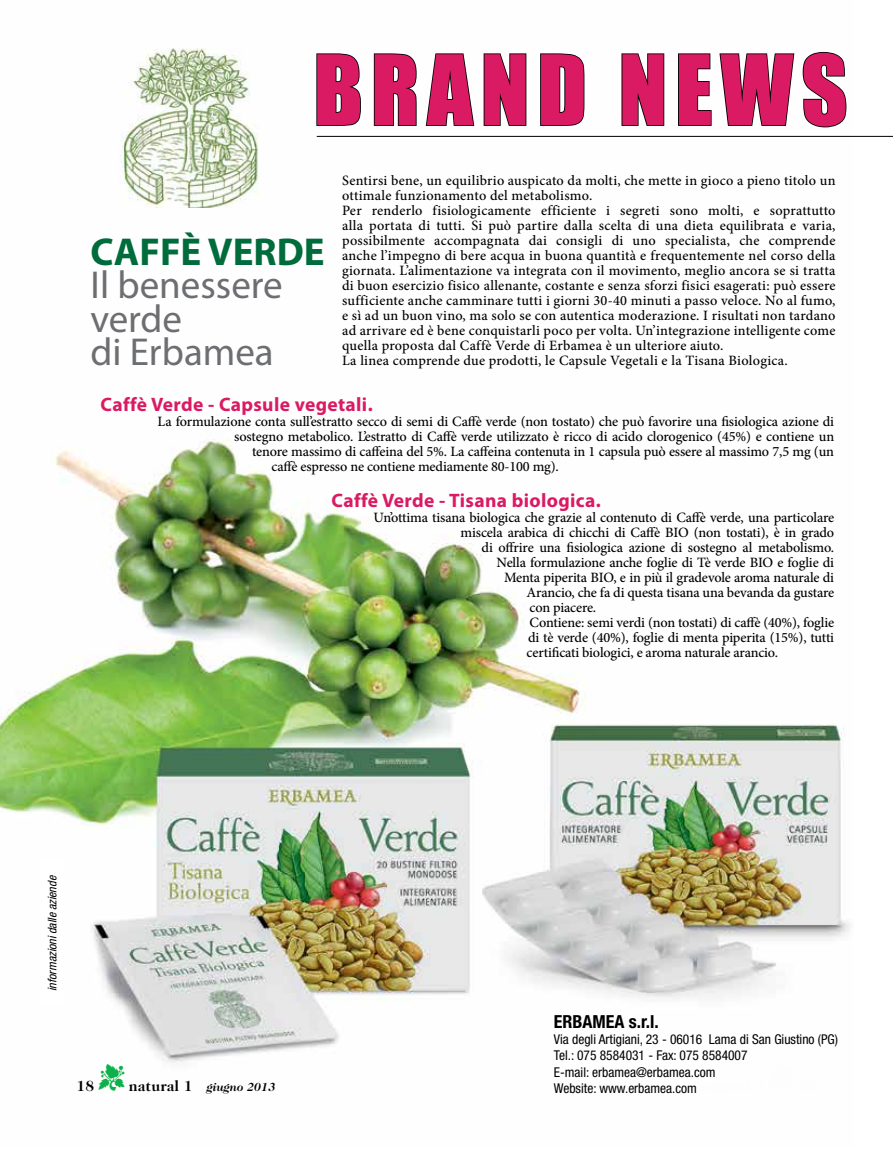
<style>
.page{position:relative;width:893px;height:1149px;background:#fff}
.page>*{position:absolute;margin:0;border:0;box-sizing:border-box;transform-origin:0 0}
.t1{font:89.55px "Impact";letter-spacing:.09em;color:#da1a63}
.t2{font:39px/33px "Myriad Pro";color:#6d6e71}
.t3{font:700 39px "Myriad Pro";color:#006b3b}
.t4{font:700 19.5px "Myriad Pro";letter-spacing:.02em;color:#da1a63}
.t5{font:700 condensed 18px "Helvetica Neue";color:#000}
.t6{font:700 15px "Caslon 224 IT Cby BT";color:#000}
.t7{font:500 14.25px/15px "Minion Pro";letter-spacing:.005em;color:#000}
.t8{font:condensed 13.5px/16.2px "Helvetica Neue";color:#000}
.t9{font:italic 700 12px "Caslon 224 IT Cby BT";color:#000}
.t10{font:italic condensed 12px "Helvetica Neue";color:#000}
.s1{color:#0db14b}
.s2{font-style:normal;font-size:15px}
</style>
<div class="page">
<img style="left:0;top:48px;width:854px;height:1015px">
<svg style="left:315px;top:53px;width:47px;height:74px"></svg>
<svg style="left:373px;top:53px;width:44px;height:74px"></svg>
<svg style="left:425px;top:52px;width:50px;height:75px"></svg>
<svg style="left:483px;top:53px;width:44px;height:74px"></svg>
<svg style="left:539px;top:53px;width:46px;height:74px"></svg>
<svg style="left:621px;top:53px;width:44px;height:74px"></svg>
<svg style="left:677px;top:53px;width:35px;height:74px"></svg>
<svg style="left:718px;top:52px;width:77px;height:77px"></svg>
<svg style="left:802px;top:51px;width:45px;height:77px"></svg>
<div style="left:41px;top:859px;width:22px;height:144px;background:#fff"></div>
<hr style="left:317px;top:136px;width:576px;height:1px;background:#000">
<img style="left:90px;top:49px;width:195px;height:158px">
<h1 class="t1" style="left:314px;top:20px;width:536px">BRAND NEWS</h1>
<h2 class="t3" style="left:90px;top:230px;width:236px">CAFFÈ VERDE</h2>
<h2 class="t2" style="left:90px;top:269px;width:194px">Il benessere verde<br>di Erbamea</h2>
<p class="t7" style="left:342px;top:173px;width:495px">Sentirsi bene, un equilibrio auspicato da molti, che mette in gioco a pieno titolo un ottimale funzionamento del metabolismo.<br>Per renderlo fisiologicamente efficiente i segreti sono molti, e soprattutto alla portata di tutti. Si può partire dalla scelta di una dieta equilibrata e varia, possibilmente accompagnata dai consigli di uno specialista, che comprende anche l’impegno di bere acqua in buona quantità e frequentemente nel corso della giornata. L’alimentazione va integrata con il movimento, meglio ancora se si tratta di buon esercizio fisico allenante, costante e senza sforzi fisici esagerati: può essere sufficiente anche camminare tutti i giorni 30-40 minuti a passo veloce. No al fumo, e sì ad un buon vino, ma solo se con autentica moderazione. I risultati non tardano ad arrivare ed è bene conquistarli poco per volta. Un’integrazione intelligente come quella proposta dal Caffè Verde di Erbamea è un ulteriore aiuto.<br>La linea comprende due prodotti, le Capsule Vegetali e la Tisana Biologica.</p>
<h3 class="t4" style="left:101px;top:393px;width:274px">Caffè Verde - Capsule vegetali.</h3>
<p class="t7" style="left:158px;top:413px;width:678px">La formulazione conta sull’estratto secco di semi di Caffè verde (non tostato) che può favorire una fisiologica azione di</p>
<p class="t7" style="left:234px;top:428px;width:602px">sostegno metabolico. L’estratto di Caffè verde utilizzato è ricco di acido clorogenico (45%) e contiene un</p>
<p class="t7" style="left:252px;top:443px;width:583px">tenore massimo di caffeina del 5%. La caffeina contenuta in 1 capsula può essere al massimo 7,5 mg (un</p>
<p class="t7" style="left:272px;top:458px;width:289px">caffè espresso ne contiene mediamente 80-100 mg).</p>
<h3 class="t4" style="left:332px;top:489px;width:271px">Caffè Verde - Tisana biologica.</h3>
<p class="t7" style="left:374px;top:509px;width:462px">Un’ottima tisana biologica che grazie al contenuto di Caffè verde, una particolare</p>
<p class="t7" style="left:461px;top:524px;width:375px">miscela arabica di chicchi di Caffè BIO (non tostati), è in grado</p>
<p class="t7" style="left:482px;top:539px;width:354px">di offrire una fisiologica azione di sostegno al metabolismo.</p>
<p class="t7" style="left:497px;top:554px;width:339px">Nella formulazione anche foglie di Tè verde BIO e foglie di</p>
<p class="t7" style="left:504px;top:569px;width:332px">Menta piperita BIO, e in più il gradevole aroma naturale di</p>
<p class="t7" style="left:527px;top:584px;width:309px">Arancio, che fa di questa tisana una bevanda da gustare</p>
<p class="t7" style="left:530px;top:599px;width:68px">con piacere.</p>
<p class="t7" style="left:530px;top:614px;width:306px">Contiene: semi verdi (non tostati) di caffè (40%), foglie</p>
<p class="t7" style="left:528px;top:629px;width:308px">di tè verde (40%), foglie di menta piperita (15%), tutti</p>
<p class="t7" style="left:527px;top:644px;width:253px">certificati biologici, e aroma naturale arancio.</p>
<p class="t10" style="left:45px;top:990px;width:117px;rotate:-90deg">informazioni dalle aziende</p>
<p class="t9" style="left:99px;top:1079px;width:178px"><span class="s1">▼</span> <span class="s2">natural 1</span> giugno 2013</p>
<p class="t6" style="left:77px;top:1076px;width:19px">18</p>
<p class="t5" style="left:554px;top:1010px;width:106px">ERBAMEA s.r.l.</p>
<p class="t8" style="left:554px;top:1030px;width:286px">Via degli Artigiani, 23 - 06016 Lama di San Giustino (PG)<br>Tel.: 075 8584031 - Fax: 075 8584007<br>E-mail: erbamea@erbamea.com<br>Website: www.erbamea.com</p>
<p class="t9" style="left:628px;top:1079px;width:139px">mese 2013 <span class="s2">natural 1</span></p>
</div>
